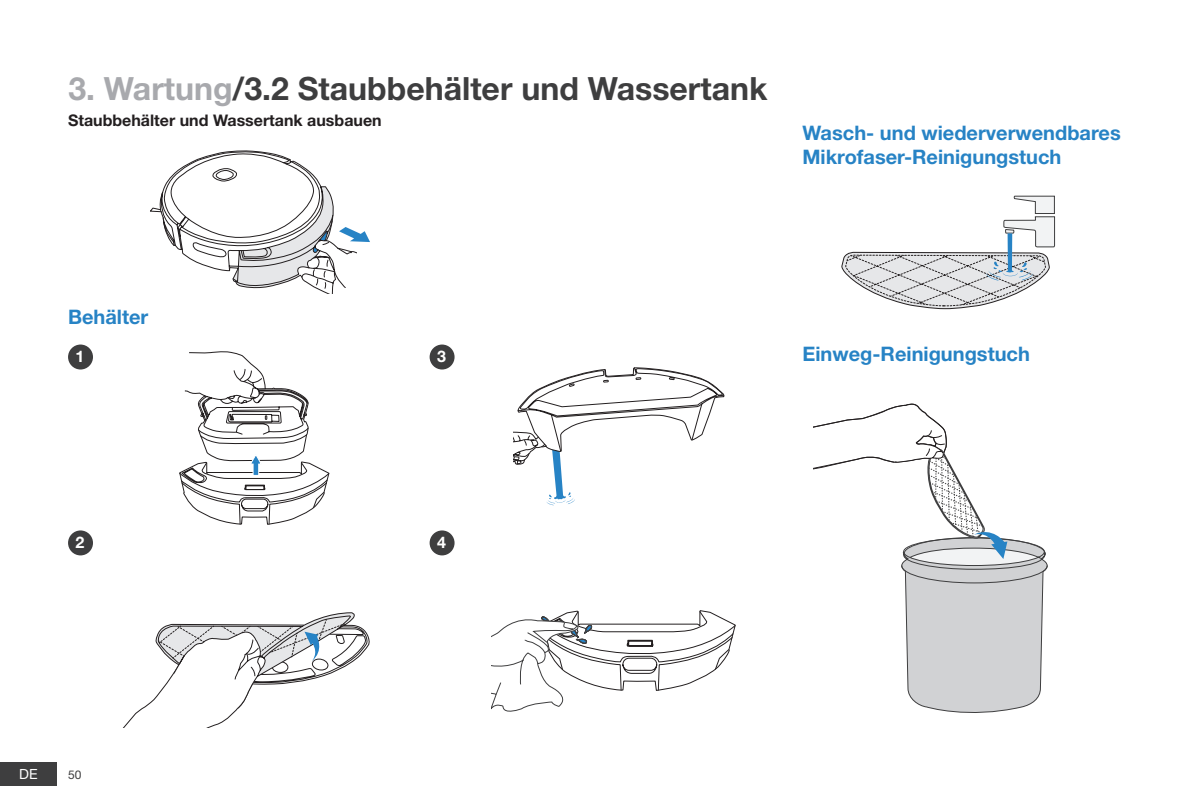
<style>
.page{position:relative;width:1191px;height:806px;background:#fff}
.page>*{position:absolute;margin:0;border:0;box-sizing:border-box;transform-origin:0 0}
.t1{font:700 32px "Helvetica Neue LT Std";color:#3e3e3f}
.t2{font:700 20px/24px "Helvetica Neue LT Std";color:#2783c5}
.t3{font:700 16px "Helvetica Neue LT Std";color:#231f20}
.t4{font:700 16px "Helvetica Neue LT Std";color:#fff}
.t5{font:14px "Helvetica Neue LT Std";color:#fff}
.t6{font:12px "Helvetica Neue LT Std";color:#3e3e3f}
.s1{color:#a8a9ad}
</style>
<div class="page">
<div style="left:0;top:761px;width:57px;height:24px;background:#3e3e3f"></div>
<svg style="left:491px;top:610px;width:245px;height:102px"></svg>
<div style="left:429px;top:344px;width:25px;height:25px;background:#3e3e3f;border-radius:50%"></div>
<div style="left:429px;top:530px;width:25px;height:25px;background:#3e3e3f;border-radius:50%"></div>
<svg style="left:841px;top:195px;width:214px;height:115px"></svg>
<svg style="left:814px;top:403px;width:234px;height:310px"></svg>
<svg style="left:513px;top:367px;width:212px;height:138px"></svg>
<svg style="left:150px;top:150px;width:220px;height:143px"></svg>
<div style="left:68px;top:344px;width:25px;height:25px;background:#3e3e3f;border-radius:50%"></div>
<div style="left:68px;top:530px;width:25px;height:25px;background:#3e3e3f;border-radius:50%"></div>
<svg style="left:179px;top:351px;width:151px;height:173px"></svg>
<svg style="left:124px;top:612px;width:246px;height:114px"></svg>
<h1 class="t1" style="left:68px;top:69px;width:700px"><span class="s1">3. Wartung</span>/3.2 Staubbehälter und Wassertank</h1>
<p class="t3" style="left:68px;top:110px;width:315px">Staubbehälter und Wassertank ausbauen</p>
<p class="t2" style="left:802px;top:120px;width:320px">Wasch- und wiederverwendbares<br>Mikrofaser-Reinigungstuch</p>
<p class="t2" style="left:68px;top:304px;width:82px">Behälter</p>
<p class="t4" style="left:76px;top:346px;width:10px">1</p>
<p class="t4" style="left:437px;top:346px;width:10px">3</p>
<p class="t2" style="left:802px;top:341px;width:229px">Einweg-Reinigungstuch</p>
<p class="t4" style="left:76px;top:532px;width:10px">2</p>
<p class="t4" style="left:437px;top:532px;width:10px">4</p>
<p class="t5" style="left:19px;top:764px;width:20px">DE</p>
<p class="t6" style="left:68px;top:766px;width:15px">50</p>
</div>
